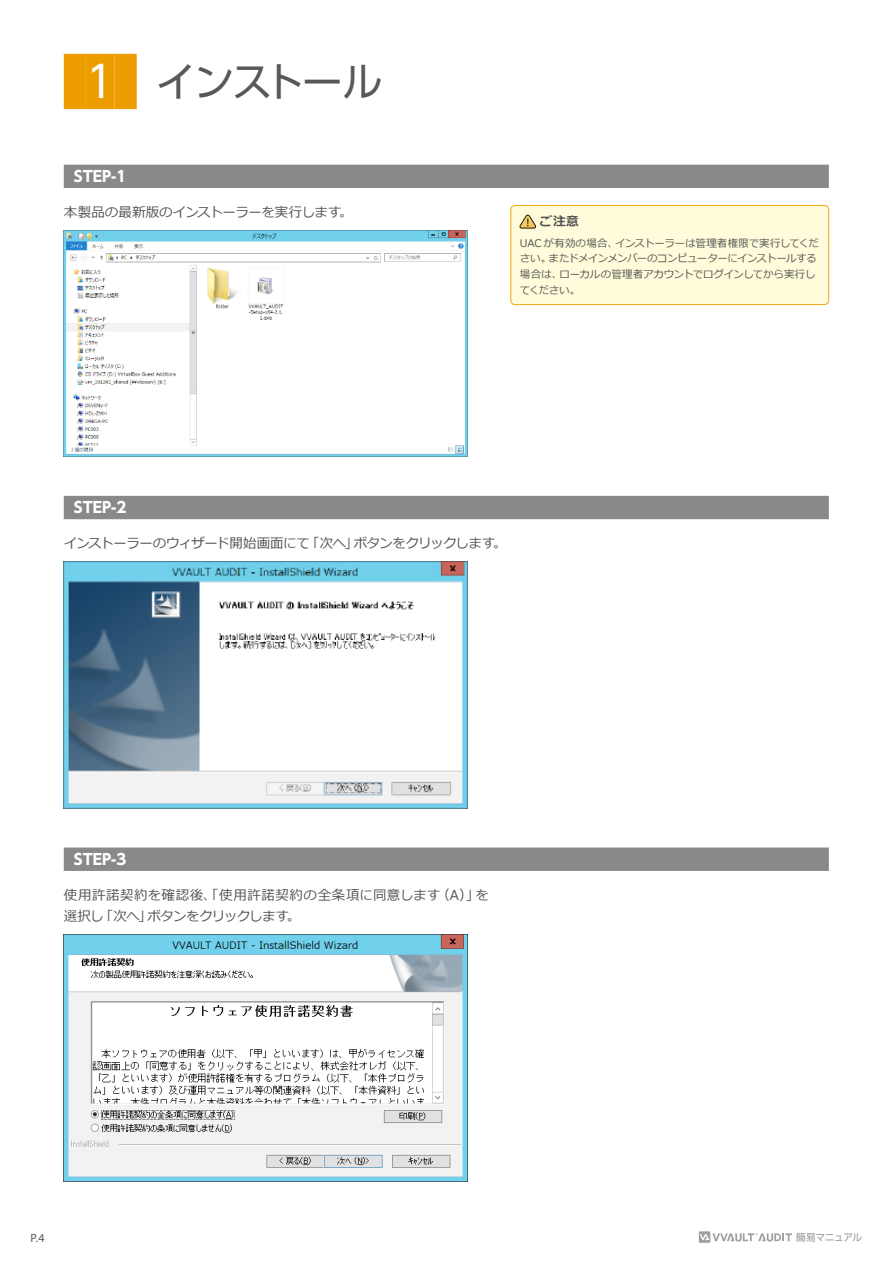
<style>
.page{position:relative;width:893px;height:1263px;background:#fff}
.page>*{position:absolute;margin:0;border:0;box-sizing:border-box;transform-origin:0 0}
.t1{font:40.5px "UD Shin Go Pro";letter-spacing:-.06em;color:#595757}
.t2{font:700 15px "UD Shin Go Pro";color:#fff}
.t3{font:13.5px/21px "Meiryo";letter-spacing:.025em;color:#575554}
.t4{font:13.5px "Meiryo";letter-spacing:-.05em;color:#575554}
.t5{font:13.5px "Meiryo";letter-spacing:-.015em;color:#575554}
.t6{font:700 12.75px "Meiryo";color:#575554}
.t7{font:12px "Myriad Pro";color:#575554}
.t8{font:10.5px/15.8px "Meiryo";letter-spacing:-.03em;color:#575554}
.t9{font:9.75px "UD Shin Go Pro";letter-spacing:-.04em;color:#969697}
.s1{font-family:"UD Shin Go Pro De";font-weight:700;font-size:36px;color:#ee9d00}
.s2{font-size:43.5px;color:#fff}
</style>
<div class="page">
<svg style="left:699px;top:1231px;width:93px;height:12px"></svg>
<div style="left:64px;top:54px;width:22px;height:55px;background:#ee9d00"></div>
<div style="left:86px;top:54px;width:29px;height:55px;background:#ee9d00"></div>
<div style="left:115px;top:54px;width:22px;height:55px;background:#ee9d00"></div>
<div style="left:64px;top:165px;width:765px;height:23px;background:#898989"></div>
<div style="left:64px;top:496px;width:765px;height:23px;background:#898989"></div>
<div style="left:64px;top:847px;width:765px;height:24px;background:#898989"></div>
<img style="left:64px;top:230px;width:404px;height:227px">
<div style="left:511px;top:205px;width:318px;height:100px;background:#fffcdb;border-radius:4px"></div>
<svg style="left:519px;top:214px;width:18px;height:14px"></svg>
<div style="left:510px;top:205px;width:319px;height:100px;border:1px solid #f0aa1d;border-radius:4px"></div>
<img style="left:64px;top:561px;width:404px;height:248px">
<img style="left:64px;top:934px;width:404px;height:248px">
<h1 class="t1" style="left:50px;top:49px;width:335px"><span class="s1">［</span><span class="s2">1</span><span class="s1">］</span>インストール</h1>
<h2 class="t2" style="left:74px;top:164px;width:54px">STEP-1</h2>
<p class="t5" style="left:64px;top:202px;width:290px">本製品の最新版のインストーラーを実行します。</p>
<p class="t6" style="left:540px;top:213px;width:40px">ご注意</p>
<p class="t8" style="left:520px;top:235px;width:300px">UAC が有効の場合、インストーラーは管理者権限で実行してください。またドメインメンバーのコンピューターにインストールする場合は、ローカルの管理者アカウントでログインしてから実行してください。</p>
<h2 class="t2" style="left:74px;top:495px;width:54px">STEP-2</h2>
<p class="t4" style="left:64px;top:534px;width:444px">インストーラーのウィザード開始画面にて「次へ」ボタンをクリックします。</p>
<h2 class="t2" style="left:74px;top:847px;width:54px">STEP-3</h2>
<p class="t3" style="left:64px;top:885px;width:427px">使用許諾契約を確認後、「使用許諾契約の全条項に同意します（A）」を選択し「次へ」ボタンをクリックします。</p>
<p class="t7" style="left:31px;top:1230px;width:15px">P.4</p>
<p class="t9" style="left:796px;top:1229px;width:68px">簡易マニュアル</p>
</div>
